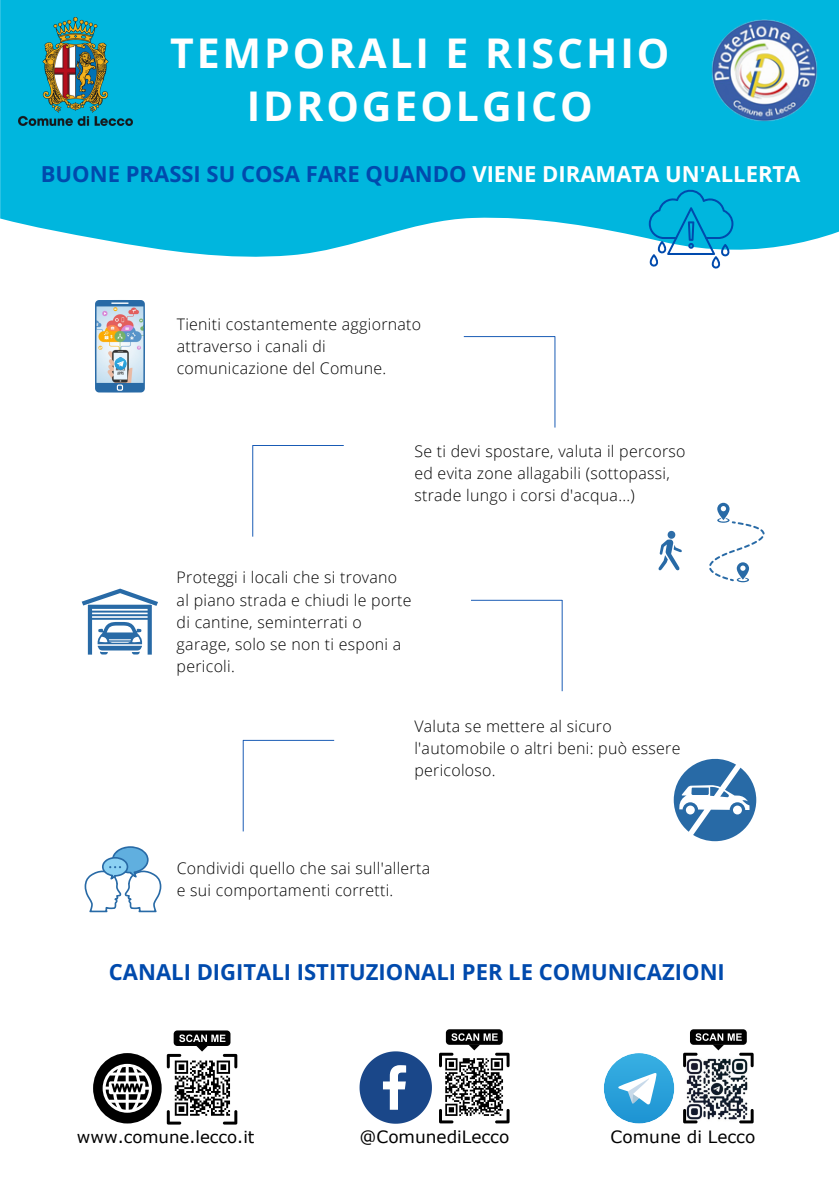
<style>
.page{position:relative;width:839px;height:1191px;background:#fff}
.page>*{position:absolute;margin:0;border:0;box-sizing:border-box;transform-origin:0 0}
.t1{font:700 41px/52.4px "Open Sans";letter-spacing:.07em;color:#fff;text-align:center}
.t2{font:700 22px "Open Sans";color:#004aad}
.t3{font:17px "Verdana";color:#000}
.t4{font:16.6px "Verdana";color:#000}
.t5{font:300 16px/22.2px "Open Sans";letter-spacing:.02em;color:#000}
.s1{color:#fff}
</style>
<div class="page">
<svg style="left:709px;top:503px;width:55px;height:79px"></svg>
<svg style="left:658px;top:531px;width:24px;height:40px"></svg>
<svg style="left:673px;top:758px;width:83px;height:83px"></svg>
<svg style="left:84px;top:846px;width:78px;height:66px"></svg>
<svg style="left:82px;top:589px;width:76px;height:66px"></svg>
<svg style="left:464px;top:336px;width:91px;height:92px"></svg>
<img style="left:95px;top:300px;width:50px;height:93px">
<svg style="left:0;top:0;width:838px;height:257px;background:#14bbe0"></svg>
<img style="left:19px;top:18px;width:114px;height:108px">
<img style="left:708px;top:16px;width:112px;height:108px">
<svg style="left:648px;top:186px;width:87px;height:83px"></svg>
<svg style="left:252px;top:445px;width:92px;height:92px"></svg>
<svg style="left:471px;top:600px;width:91px;height:91px"></svg>
<svg style="left:243px;top:740px;width:91px;height:91px"></svg>
<svg style="left:359px;top:1051px;width:73px;height:73px"></svg>
<img style="left:684px;top:1067px;width:64px;height:53px">
<div style="left:174px;top:1030px;width:56px;height:16px;background:#000;border-radius:4px"></div>
<svg style="left:93px;top:1035px;width:144px;height:90px"></svg>
<div style="left:446px;top:1029px;width:56px;height:16px;background:#000;border-radius:4px"></div>
<svg style="left:439px;top:1033px;width:70px;height:90px"></svg>
<svg style="left:603px;top:1053px;width:71px;height:71px;background:#33a5dc"></svg>
<svg style="left:618px;top:1073px;width:38px;height:32px"></svg>
<div style="left:690px;top:1029px;width:56px;height:16px;background:#000;border-radius:4px"></div>
<svg style="left:683px;top:1033px;width:70px;height:34px"></svg>
<svg style="left:683px;top:1109px;width:14px;height:14px"></svg>
<svg style="left:739px;top:1109px;width:14px;height:14px"></svg>
<h1 class="t1" style="left:170px;top:26px;width:501px">TEMPORALI E RISCHIO<br>IDROGEOLGICO</h1>
<h2 class="t2" style="left:41px;top:159px;width:761px">BUONE PRASSI SU COSA FARE QUANDO <span class="s1">VIENE DIRAMATA UN'ALLERTA</span></h2>
<p class="t5" style="left:177px;top:313px;width:246px">Tieniti costantemente aggiornato attraverso i canali di comunicazione del Comune.</p>
<p class="t5" style="left:414px;top:440px;width:272px">Se ti devi spostare, valuta il percorso ed evita zone allagabili (sottopassi, strade lungo i corsi d'acqua...)</p>
<p class="t5" style="left:177px;top:566px;width:236px">Proteggi i locali che si trovano al piano strada e chiudi le porte di cantine, seminterrati o garage, solo se non ti esponi a pericoli.</p>
<p class="t5" style="left:414px;top:715px;width:267px">Valuta se mettere al sicuro l'automobile o altri beni: può essere pericoloso.</p>
<p class="t5" style="left:177px;top:857px;width:255px">Condividi quello che sai sull'allerta e sui comportamenti corretti.</p>
<h2 class="t2" style="left:109px;top:956px;width:617px">CANALI DIGITALI ISTITUZIONALI PER LE COMUNICAZIONI</h2>
<p class="t4" style="left:77px;top:1127px;width:179px">www.comune.lecco.it</p>
<p class="t3" style="left:359px;top:1126px;width:151px">@ComunediLecco</p>
<p class="t3" style="left:610px;top:1126px;width:146px">Comune di Lecco</p>
</div>
